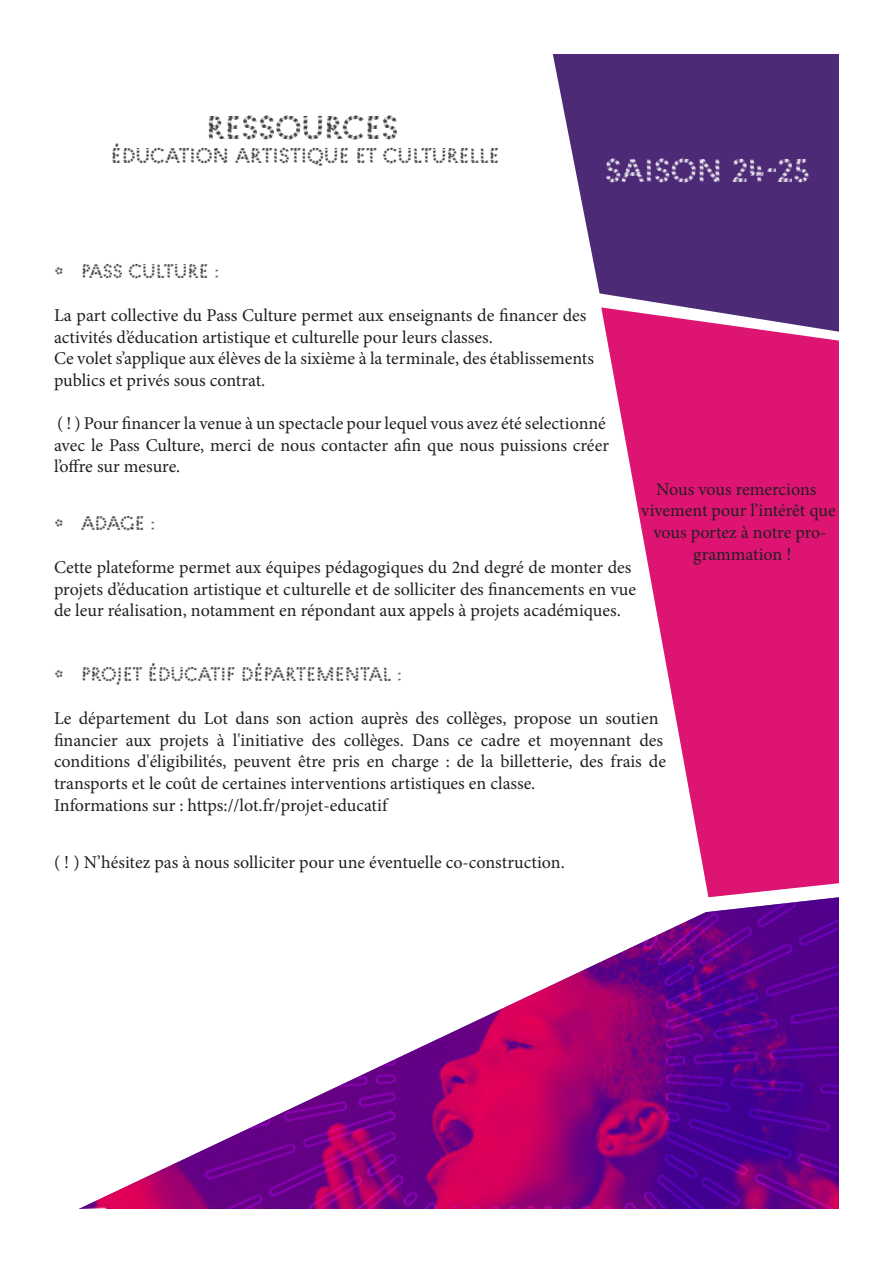
<style>
.page{position:relative;width:893px;height:1263px;background:#fff}
.page>*{position:absolute;margin:0;border:0;box-sizing:border-box;transform-origin:0 0}
.t1{font:30px "Pattern No 5 Coarse";color:#fff}
.t2{font:30px "Pattern No 5 Coarse";color:#231f20}
.t3{font:19.5px "Pattern No 5 Coarse";color:#231f20}
.t4{font:18px/21.6px "Minion Pro";color:#231f20}
.t5{font:18px "Pattern No 5 Coarse";color:#231f20}
</style>
<div class="page">
<svg style="left:553px;top:54px;width:286px;height:253px;background:#5d3e82"></svg>
<svg style="left:601px;top:307px;width:238px;height:590px;fill:#dd1472"></svg>
<img style="left:79px;top:897px;width:760px;height:312px">
<p class="t2" style="left:206px;top:106px;width:194px">RESSOURCES</p>
<p class="t3" style="left:111px;top:141px;width:390px">ÉDUCATION ARTISTIQUE ET CULTURELLE</p>
<p class="t1" style="left:605px;top:149px;width:207px">SAISON 24-25</p>
<p class="t5" style="left:54px;top:258px;width:167px">• PASS CULTURE :</p>
<p class="t4" style="left:54px;top:304px;width:534px">La part collective du Pass Culture permet aux enseignants de financer des activités d’éducation artistique et culturelle pour leurs classes.</p>
<p class="t4" style="left:54px;top:348px;width:542px">Ce volet s’applique aux élèves de la sixième à la terminale, des établissements publics et privés sous contrat.</p>
<p class="t4" style="left:54px;top:412px;width:556px">( ! ) Pour financer la venue à un spectacle pour lequel vous avez été selectionné avec le Pass Culture, merci de nous contacter afin que nous puissions créer l’offre sur mesure.</p>
<p class="t4" style="left:641px;top:478px;width:196px;text-align:center">Nous vous remercions vivement pour l’intérêt que vous portez à notre pro&shy;grammation !</p>
<p class="t5" style="left:54px;top:510px;width:103px">• ADAGE :</p>
<p class="t4" style="left:54px;top:556px;width:584px">Cette plateforme permet aux équipes pédagogiques du 2nd degré de monter des projets d’éducation artistique et culturelle et de solliciter des financements en vue de leur réalisation, notamment en répondant aux appels à projets académiques.</p>
<p class="t5" style="left:54px;top:661px;width:350px">• PROJET ÉDUCATIF DÉPARTEMENTAL :</p>
<p class="t4" style="left:54px;top:708px;width:613px">Le département du Lot dans son action auprès des collèges, propose un soutien financier aux projets à l'initiative des collèges. Dans ce cadre et moyennant des conditions d'éligibilités, peuvent être pris en charge : de la billetterie, des frais de transports et le coût de certaines interventions artistiques en classe.</p>
<p class="t4" style="left:54px;top:794px;width:335px">Informations sur : https://lot.fr/projet-educatif</p>
<p class="t4" style="left:54px;top:852px;width:512px">( ! ) N’hésitez pas à nous solliciter pour une éventuelle co-construction.</p>
</div>
